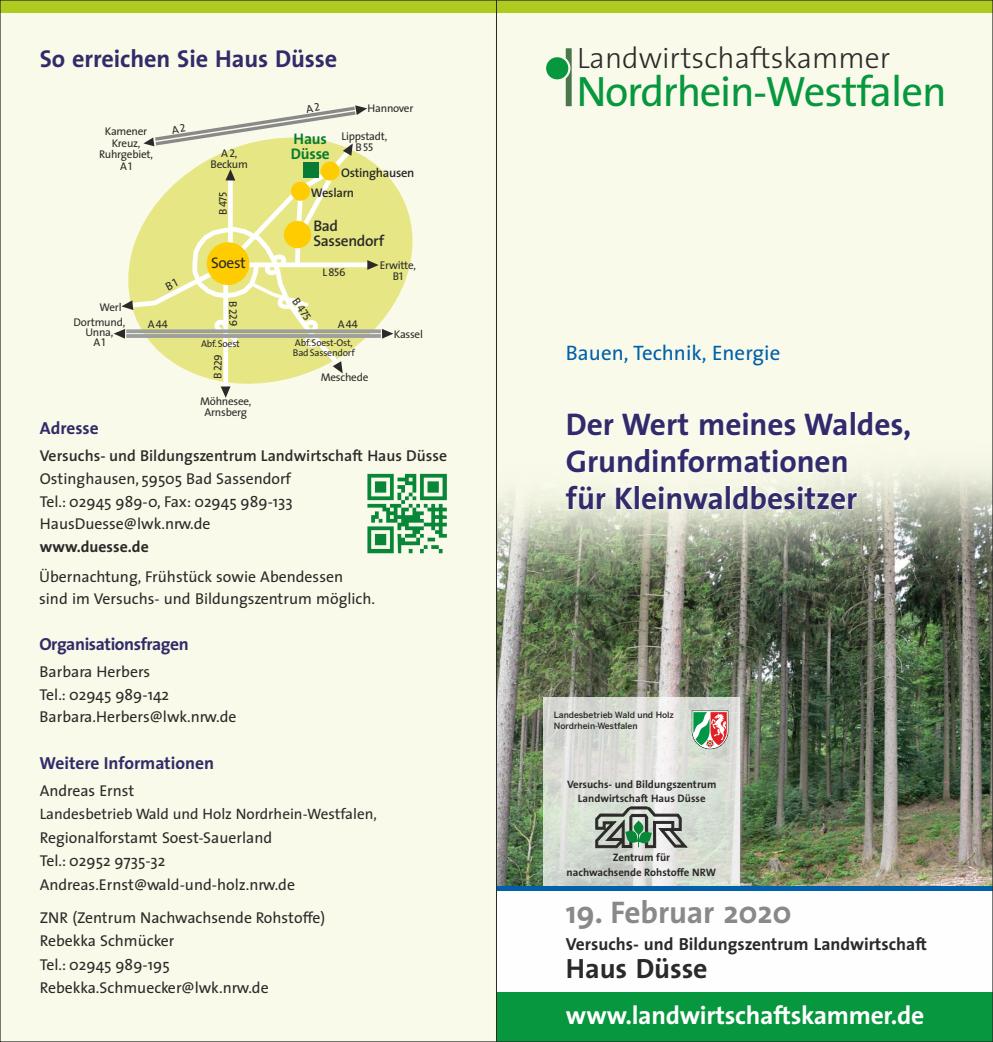
<style>
.page{position:relative;width:993px;height:1042px;background:#fff}
.page>*{position:absolute;margin:0;border:0;box-sizing:border-box;transform-origin:0 0}
.t1{font:42.7px "The Sans";letter-spacing:-.035em;color:#07973e}
.t2{font:700 31.5px/36.9px "The Sans";letter-spacing:-.005em;color:#322b6a}
.t3{font:700 31.5px "The Sans";letter-spacing:-.005em;color:#898989}
.t4{font:300 29.57px "The Sans";color:#2b2a29}
.t5{font:700 28px "The Sans";letter-spacing:-.005em;color:#2b2a29}
.t6{font:700 25.55px "The Sans";letter-spacing:-.01em;color:#fefefe}
.t7{font:700 24.5px "The Sans";letter-spacing:-.005em;color:#322b6a}
.t8{font:21px "The Sans";color:#0060aa}
.t9{font:700 17.5px "The Sans";color:#2b2a29}
.t10{font:700 17.5px "The Sans";color:#322b6a}
.t11{font:700 17.5px "The Sans";letter-spacing:-.02em;color:#322b6a}
.t12{font:15.75px/22.6px "The Sans";color:#2b2a29}
.t13{font:600 15.75px "The Sans";color:#2b2a29}
.t14{font:700 15.75px "The Sans";color:#2b2a29}
.t15{font:600 15.4px/15px "The Sans";letter-spacing:-.02em;color:#2b2a29}
.t16{font:700 15.4px/15px "The Sans";letter-spacing:-.01em;color:#087b34}
.t17{font:15.4px "The Sans";letter-spacing:-.02em;color:#2b2a29}
.t18{font:15.22px "The Sans";color:#2b2a29}
.t19{font:600 12.6px "The Sans";letter-spacing:-.02em;color:#2b2a29}
.t20{font:11.2px/11.7px "The Sans";letter-spacing:-.02em;color:#2b2a29;text-align:center}
.t21{font:11.2px "The Sans Caps";letter-spacing:-.02em;color:#2b2a29}
.t22{font:700 10.85px/14.2px "The Sans";color:#2b2a29;text-align:center}
.t23{font:9.8px/9.6px "The Sans";letter-spacing:-.02em;color:#2b2a29}
.t24{font:500 8.58px/10.5px "Benton Sans";color:#2b2a29}
.s1{font-family:"The Sans Caps"}
.s2{font-family:"The Sans"}
</style>
<div class="page">
<div style="left:0;top:0;width:992px;height:1042px;background:#f9fae9"></div>
<div style="left:0;top:0;width:992px;height:13px;background:#b0cb1f"></div>
<div style="left:496px;top:888px;width:496px;height:107px;background:#fefefe"></div>
<img style="left:498px;top:469px;width:492px;height:417px">
<div style="left:496px;top:992px;width:496px;height:50px;background:#07973e"></div>
<svg style="left:565px;top:48px;width:6px;height:58px"></svg>
<div style="left:546px;top:57px;width:22px;height:22px;background:#07973e;border-radius:50%"></div>
<svg style="left:565px;top:411px;width:345px;height:99px"></svg>
<svg style="left:367px;top:474px;width:80px;height:79px"></svg>
<img style="left:543px;top:697px;width:196px;height:189px">
<svg style="left:595px;top:806px;width:92px;height:42px;background:#8e9c91"></svg>
<svg style="left:691px;top:711px;width:37px;height:38px"></svg>
<div style="left:496px;top:886px;width:496px;height:5px;background:#0060aa"></div>
<svg style="left:193px;top:183px;width:220px;height:205px"></svg>
<div style="left:223px;top:281px;width:5px;height:106px;background:#fefefe"></div>
<svg style="left:221px;top:386px;width:9px;height:12px"></svg>
<svg style="left:114px;top:105px;width:279px;height:268px"></svg>
<h3 class="t7" style="left:40px;top:50px;width:299px">So erreichen Sie Haus Düsse</h3>
<p class="t20" style="left:367px;top:104px;width:47px">Hannover</p>
<p class="t20" style="left:99px;top:127px;width:55px">Kamener<br>Kreuz,<br>Ruhrgebiet,<br>A<span class="s1">1</span></p>
<p class="t20" style="left:211px;top:149px;width:39px;line-height:10.8px">A <span class="s1">2</span>,<br>Beckum</p>
<p class="t21" style="left:219px;top:215px;width:25px;rotate:-90deg">B 475</p>
<p class="t17" style="left:211px;top:258px;width:36px">Soest</p>
<p class="t20" style="left:341px;top:132px;width:47px">Lippstadt,</p>
<p class="t21" style="left:355px;top:143px;width:19px"><span class="s2">B</span> 55</p>
<p class="t19" style="left:311px;top:188px;width:45px">Weslarn</p>
<p class="t15" style="left:313px;top:221px;width:72px">Bad<br>Sassendorf</p>
<p class="t16" style="left:291px;top:134px;width:41px">Haus<br>Düsse</p>
<p class="t19" style="left:341px;top:168px;width:75px">Ostinghausen</p>
<p class="t21" style="left:322px;top:268px;width:25px">L 856</p>
<p class="t20" style="left:380px;top:261px;width:38px">Erwitte,</p>
<p class="t21" style="left:393px;top:273px;width:12px">B1</p>
<p class="t20" style="left:99px;top:303px;width:24px">Werl</p>
<p class="t20" style="left:74px;top:319px;width:53px;line-height:10.2px">Dortmund,<br>Unna,<br>A <span class="s1">1</span></p>
<p class="t10" style="left:40px;top:422px;width:60px">Adresse</p>
<p class="t21" style="left:298px;top:297px;width:25px;rotate:55deg">B 475</p>
<p class="t21" style="left:237px;top:301px;width:27px;rotate:89deg">B 229</p>
<p class="t21" style="left:148px;top:320px;width:22px">A 44</p>
<p class="t21" style="left:338px;top:320px;width:22px">A 44</p>
<p class="t23" style="left:201px;top:340px;width:40px">Abf.Soest</p>
<p class="t23" style="left:293px;top:339px;width:63px">Abf.Soest-Ost,<br>Bad Sassendorf</p>
<p class="t21" style="left:214px;top:379px;width:27px;rotate:-89deg">B 229</p>
<p class="t20" style="left:321px;top:374px;width:49px">Meschede</p>
<p class="t20" style="left:200px;top:398px;width:53px;line-height:10.8px">Möhnesee,<br>Arnsberg</p>
<p class="t20" style="left:394px;top:330px;width:31px">Kassel</p>
<p class="t13" style="left:40px;top:451px;width:409px">Versuchs- und Bildungszentrum Landwirtschaft Haus Düsse</p>
<p class="t12" style="left:40px;top:470px;width:254px;text-align:justify">Ostinghausen, 59505 Bad Sassendorf Tel.: 02945 989-0, Fax: 02945 989-133<br>HausDuesse@lwk.nrw.de</p>
<p class="t14" style="left:40px;top:541px;width:110px">www.duesse.de</p>
<p class="t12" style="left:39px;top:568px;width:337px">Übernachtung, Frühstück sowie Abendessen sind im Versuchs- und Bildungszentrum möglich.</p>
<p class="t11" style="left:39px;top:638px;width:151px">Organisationsfragen</p>
<p class="t12" style="left:40px;top:663px;width:198px">Barbara Herbers<br>Tel.: 02945 989-142<br>Barbara.Herbers@lwk.nrw.de</p>
<p class="t10" style="left:39px;top:757px;width:176px">Weitere Informationen</p>
<p class="t12" style="left:40px;top:782px;width:96px">Andreas Ernst</p>
<p class="t18" style="left:40px;top:809px;width:338px">Landesbetrieb Wald und Holz Nordrhein-Westfalen,</p>
<p class="t12" style="left:40px;top:828px;width:257px;line-height:23.6px">Regionalforstamt Soest-Sauerland<br>Tel.: 02952 9735-32<br>Andreas.Ernst@wald-und-holz.nrw.de</p>
<p class="t12" style="left:40px;top:908px;width:287px;line-height:23.6px">ZNR (Zentrum Nachwachsende Rohstoffe)<br>Rebekka Schmücker<br>Tel.: 02945 989-195<br>Rebekka.Schmuecker@lwk.nrw.de</p>
<h3 class="t4" style="left:577px;top:48px;width:314px">Landwirtschaftskammer</h3>
<h1 class="t1" style="left:576px;top:77px;width:372px">Nordrhein-Westfalen</h1>
<h3 class="t8" style="left:566px;top:346px;width:216px">Bauen, Technik, Energie</h3>
<h2 class="t2" style="left:566px;top:411px;width:346px">Der Wert meines Waldes,<br>Grundinformationen<br>für Kleinwaldbesitzer</h2>
<p class="t24" style="left:554px;top:710px;width:122px">Landesbetrieb Wald und Holz<br>Nordrhein-Westfalen</p>
<p class="t22" style="left:567px;top:779px;width:151px">Versuchs- und Bildungszentrum<br>Landwirtschaft Haus Düsse</p>
<p class="t22" style="left:566px;top:852px;width:151px">Zentrum für<br>nachwachsende Rohstoffe NRW</p>
<h2 class="t3" style="left:566px;top:901px;width:227px">19. Februar 2020</h2>
<p class="t9" style="left:566px;top:938px;width:362px">Versuchs- und Bildungszentrum Landwirtschaft</p>
<h3 class="t5" style="left:566px;top:959px;width:143px">Haus Düsse</h3>
<h3 class="t6" style="left:566px;top:1007px;width:360px">www.landwirtschaftskammer.de</h3>
</div>
